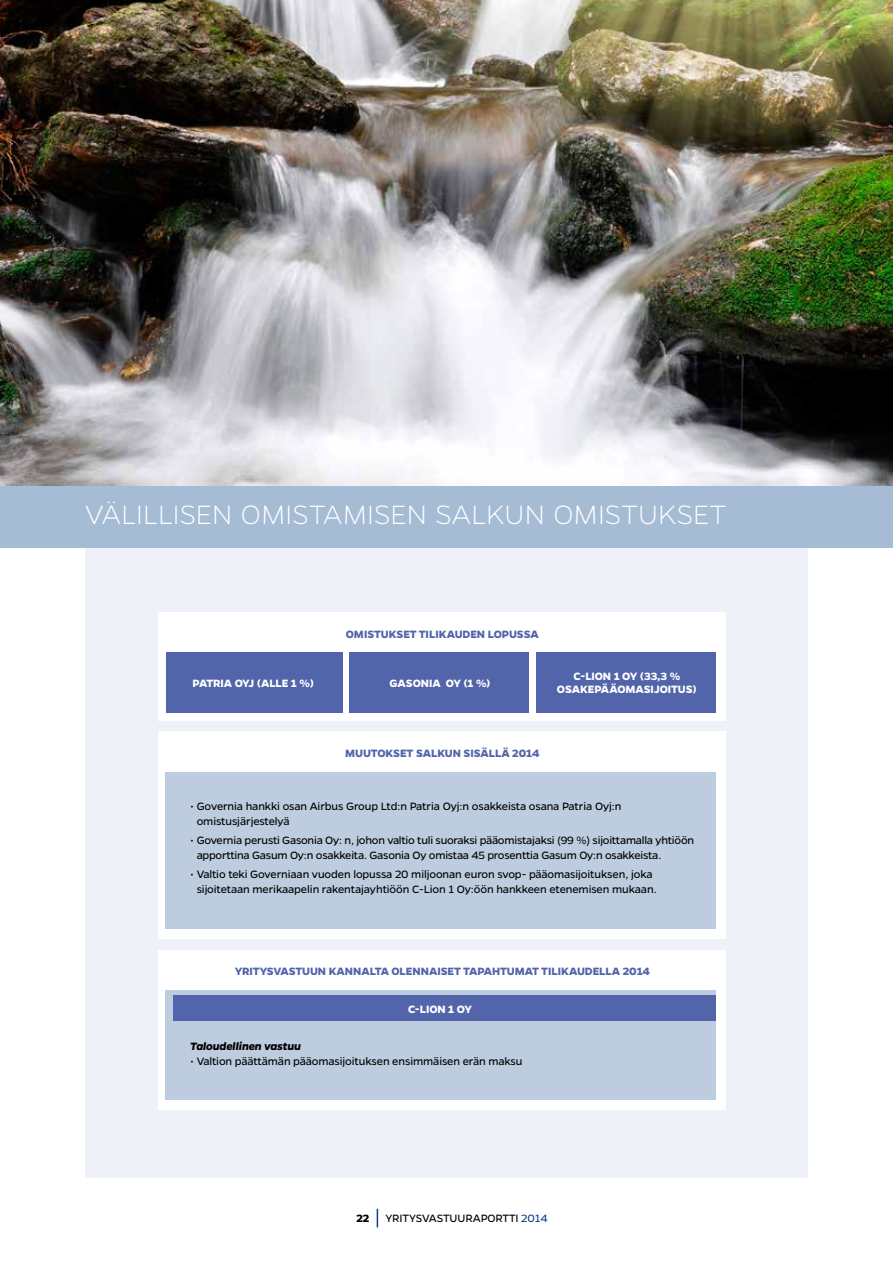
<style>
.page{position:relative;width:893px;height:1263px;background:#fff}
.page>*{position:absolute;margin:0;border:0;box-sizing:border-box;transform-origin:0 0}
.t1{font:200 30px "Gentona";letter-spacing:-.01em;color:#fff}
.t2{font:12px/15px "Gentona";letter-spacing:-.01em;color:#000}
.t3{font:700 12px "Gentona";letter-spacing:-.005em;color:#5264aa}
.t4{font:700 12px/13.5px "Gentona";letter-spacing:-.01em;color:#fff;text-align:center}
.t5{font:italic 700 12px "Gentona";letter-spacing:-.01em;color:#000}
.t6{font:700 12px "Gentona";color:#000}
.s1{color:#133e8f}
</style>
<div class="page">
<div style="left:85px;top:204px;width:723px;height:974px;background:#eef1f7"></div>
<img style="left:0;top:0;width:893px;height:486px">
<div style="left:0;top:486px;width:893px;height:61px;background:#a5bcd4"></div>
<div style="left:158px;top:612px;width:568px;height:109px;background:#fff"></div>
<div style="left:158px;top:731px;width:568px;height:207px;background:#fff"></div>
<div style="left:158px;top:950px;width:568px;height:159px;background:#fff"></div>
<div style="left:166px;top:772px;width:550px;height:156px;background:#bdccdf"></div>
<div style="left:166px;top:990px;width:550px;height:110px;background:#bdccdf"></div>
<div style="left:166px;top:652px;width:177px;height:60px;background:#5264aa"></div>
<div style="left:349px;top:652px;width:180px;height:60px;background:#5264aa"></div>
<div style="left:536px;top:652px;width:180px;height:60px;background:#5264aa"></div>
<div style="left:173px;top:995px;width:543px;height:26px;background:#5264aa"></div>
<svg style="left:377px;top:1209px;width:1px;height:18px"></svg>
<h1 class="t1" style="left:85px;top:497px;width:642px">VÄLILLISEN OMISTAMISEN SALKUN OMISTUKSET</h1>
<p class="t3" style="left:346px;top:627px;width:194px">OMISTUKSET TILIKAUDEN LOPUSSA</p>
<p class="t4" style="left:193px;top:676px;width:123px">PATRIA OYJ (ALLE 1 %)</p>
<p class="t4" style="left:390px;top:676px;width:102px">GASONIA OY (1 %)</p>
<p class="t4" style="left:557px;top:669px;width:141px">C-LION 1 OY (33,3 %<br>OSAKEPÄÄOMASIJOITUS)</p>
<p class="t3" style="left:345px;top:746px;width:196px">MUUTOKSET SALKUN SISÄLLÄ 2014</p>
<p class="t2" style="left:197px;top:798px;width:426px;text-indent:-6px">• Governia hankki osan Airbus Group Ltd:n Patria Oyj:n osakkeista osana Patria Oyj:n omistusjärjestelyä</p>
<p class="t2" style="left:197px;top:833px;width:499px;text-indent:-6px">• Governia perusti Gasonia Oy: n, johon valtio tuli suoraksi pääomistajaksi (99 %) sijoittamalla yhtiöön apporttina Gasum Oy:n osakkeita. Gasonia Oy omistaa 45 prosenttia Gasum Oy:n osakkeista.</p>
<p class="t2" style="left:190px;top:867px;width:468px;text-align:center">• Valtio teki Governiaan vuoden lopussa 20 miljoonan euron svop- pääomasijoituksen, joka sijoitetaan merikaapelin rakentajayhtiöön C-Lion 1 Oy:öön hankkeen etenemisen mukaan.</p>
<p class="t3" style="left:235px;top:965px;width:417px">YRITYSVASTUUN KANNALTA OLENNAISET TAPAHTUMAT TILIKAUDELLA 2014</p>
<p class="t4" style="left:408px;top:1002px;width:65px">C-LION 1 OY</p>
<p class="t5" style="left:190px;top:1039px;width:112px">Taloudellinen vastuu</p>
<p class="t2" style="left:190px;top:1054px;width:334px">• Valtion päättämän pääomasijoituksen ensimmäisen erän maksu</p>
<p class="t6" style="left:356px;top:1211px;width:14px">22</p>
<p class="t2" style="left:385px;top:1210px;width:164px">YRITYSVASTUURAPORTTI <span class="s1">2014</span></p>
</div>
